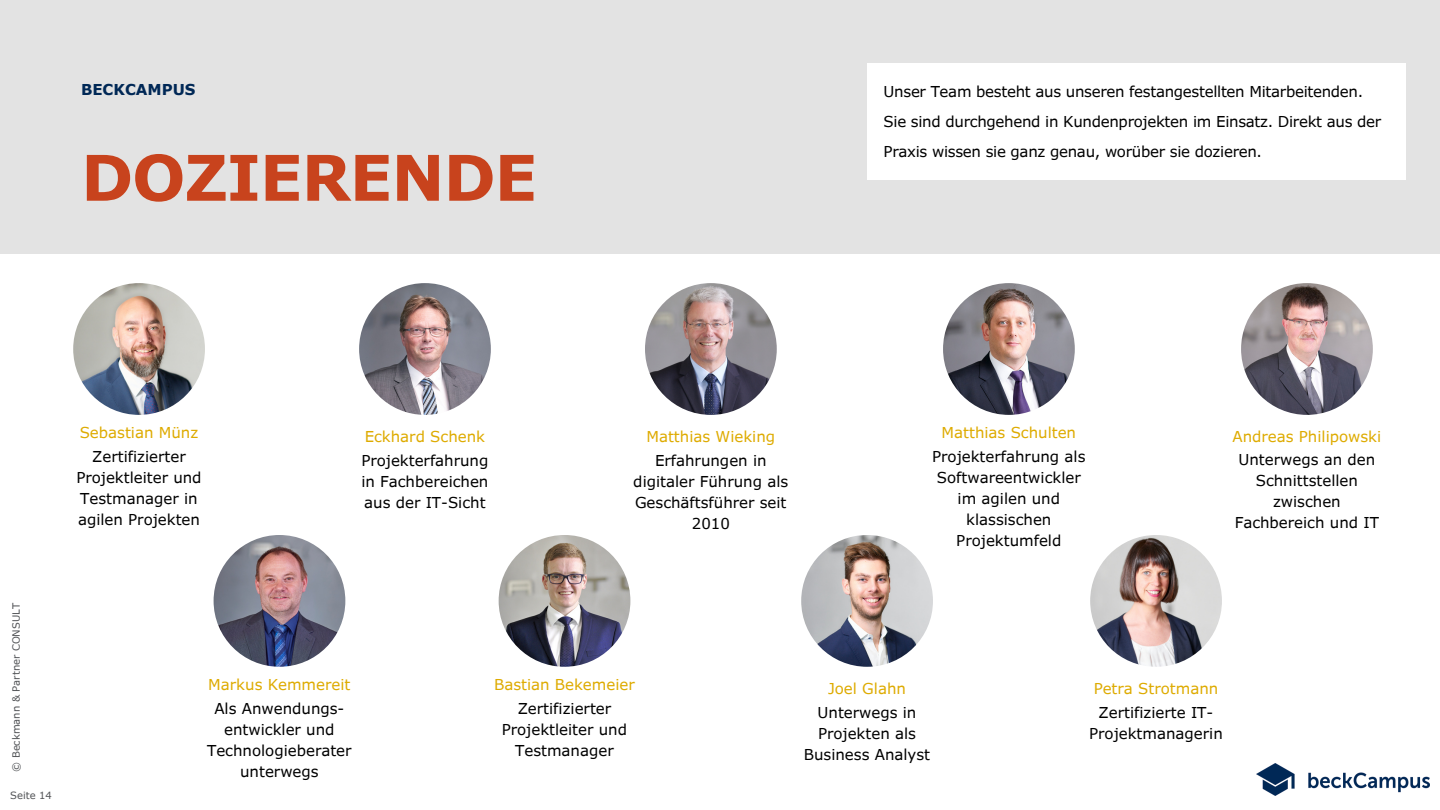
<style>
.page{position:relative;width:1440px;height:810px;background:#fff}
.page>*{position:absolute;margin:0;border:0;box-sizing:border-box;transform-origin:0 0}
.t1{font:700 63px "Verdana Pro";letter-spacing:-.02em;color:#c8431d}
.t2{font:15px/21px "Verdana Pro";color:#000;text-align:center}
.t3{font:15px/30px "Verdana Pro";letter-spacing:-.02em;color:#000}
.t4{font:15px "Verdana Pro";color:#deab00}
.t5{font:700 15px "Verdana Pro";color:#002856}
.t6{font:10px "Verdana Pro";color:#515356}
</style>
<div class="page">
<div style="left:0;top:0;width:1440px;height:253px;background:#e3e3e3"></div>
<img style="left:943px;top:283px;width:132px;height:132px;border-radius:50%">
<img style="left:359px;top:283px;width:132px;height:132px;border-radius:50%">
<img style="left:645px;top:283px;width:132px;height:132px;border-radius:50%">
<img style="left:73px;top:283px;width:132px;height:132px;border-radius:50%">
<img style="left:801px;top:535px;width:132px;height:132px;border-radius:50%">
<img style="left:1241px;top:283px;width:132px;height:132px;border-radius:50%">
<img style="left:499px;top:535px;width:131px;height:132px;border-radius:50%">
<img style="left:214px;top:535px;width:131px;height:132px;border-radius:50%">
<img style="left:1090px;top:535px;width:132px;height:132px;border-radius:50%">
<div style="left:867px;top:63px;width:538px;height:117px;background:#fff"></div>
<img style="left:1257px;top:764px;width:172px;height:31px">
<p class="t5" style="left:81px;top:79px;width:116px">BECKCAMPUS</p>
<p class="t1" style="left:81px;top:137px;width:458px">DOZIERENDE</p>
<p class="t3" style="left:884px;top:76px;width:499px">Unser Team besteht aus unseren festangestellten Mitarbeitenden.<br>Sie sind durchgehend in Kundenprojekten im Einsatz. Direkt aus der<br>Praxis wissen sie ganz genau, worüber sie dozieren.</p>
<p class="t6" style="left:10px;top:772px;width:170px;rotate:-90deg">© Beckmann &amp; Partner CONSULT</p>
<p class="t6" style="left:10px;top:789px;width:43px">Seite 14</p>
<p class="t4" style="left:80px;top:423px;width:120px">Sebastian Münz</p>
<p class="t2" style="left:76px;top:445px;width:127px">Zertifizierter<br>Projektleiter und<br>Testmanager in agilen Projekten</p>
<p class="t4" style="left:365px;top:427px;width:122px">Eckhard Schenk</p>
<p class="t2" style="left:361px;top:450px;width:129px;text-align:justify">Projekterfahrung in Fachbereichen aus der IT-Sicht</p>
<p class="t4" style="left:646px;top:427px;width:130px">Matthias Wieking</p>
<p class="t2" style="left:633px;top:450px;width:156px">Erfahrungen in digitaler Führung als<br>Geschäftsführer seit<br>2010</p>
<p class="t4" style="left:942px;top:423px;width:136px">Matthias Schulten</p>
<p class="t2" style="left:932px;top:445px;width:155px">Projekterfahrung als<br>Softwareentwickler im agilen und klassischen<br>Projektumfeld</p>
<p class="t4" style="left:1232px;top:427px;width:150px">Andreas Philipowski</p>
<p class="t2" style="left:1235px;top:449px;width:146px">Unterwegs an den<br>Schnittstellen zwischen<br>Fachbereich und IT</p>
<p class="t4" style="left:208px;top:675px;width:144px">Markus Kemmereit</p>
<p class="t2" style="left:207px;top:697px;width:146px">Als Anwendungs&shy;entwickler und<br>Technologieberater unterwegs</p>
<p class="t4" style="left:494px;top:675px;width:142px">Bastian Bekemeier</p>
<p class="t2" style="left:502px;top:697px;width:127px">Zertifizierter<br>Projektleiter und<br>Testmanager</p>
<p class="t4" style="left:828px;top:678px;width:79px">Joel Glahn</p>
<p class="t2" style="left:804px;top:701px;width:128px">Unterwegs in<br>Projekten als<br>Business Analyst</p>
<p class="t4" style="left:1094px;top:678px;width:126px">Petra Strotmann</p>
<p class="t2" style="left:1089px;top:701px;width:135px">Zertifizierte IT-<br>Projektmanagerin</p>
</div>
